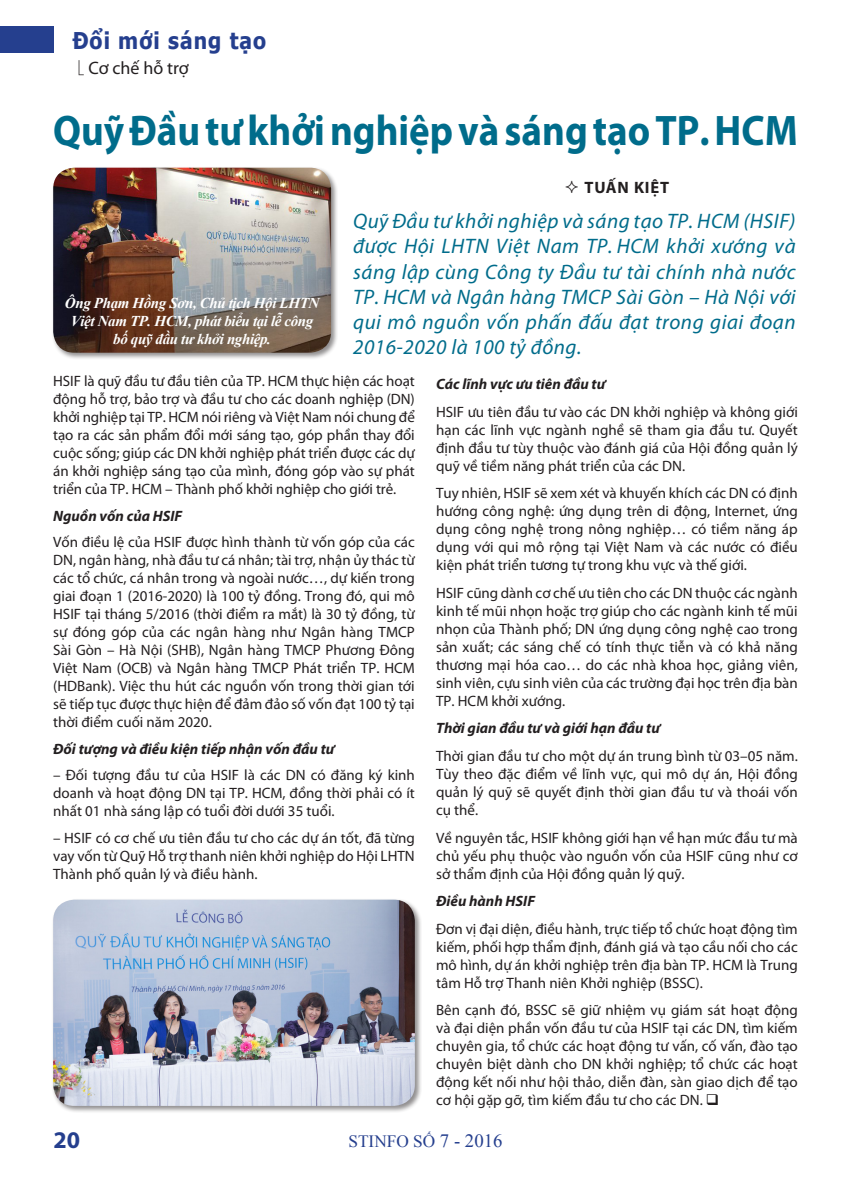
<style>
.page{position:relative;width:851px;height:1191px;background:#fff}
.page>*{position:absolute;margin:0;border:0;box-sizing:border-box;transform-origin:0 0}
.t1{font:700 42.9px "Myriad Pro";color:#006c8b;scale:.91 1}
.t2{font:700 24px "Myriad Pro";color:#253f8e}
.t3{font:700 23.1px "Tahoma";letter-spacing:.05em;color:#253f8e;scale:.91 1}
.t4{font:italic 21px/25.2px "Myriad Pro";letter-spacing:.025em;color:#006c8b;text-align:justify}
.t5{font:18px "Myriad Pro";color:#231f20}
.t6{font:17.25px "Times New Roman";color:#253f8e}
.Tacgia{font:700 16.5px "Myriad Pro";letter-spacing:.05em;color:#231f20}
.t7{font:15px/18px "Myriad Pro";color:#231f20;text-align:justify}
.t8{font:italic 700 15px "Myriad Pro";color:#231f20}
.t9{font:italic 700 15px/18px "Times New Roman";letter-spacing:-.025em;color:#fff;text-align:center}
.s1{font-size:18.75px}
</style>
<div class="page">
<div style="left:0;top:26px;width:53px;height:27px;background:#253f8e"></div>
<div style="left:51px;top:166px;width:287px;height:194px;background:#231f20;opacity:.5"></div>
<img style="left:53px;top:168px;width:278px;height:185px">
<div style="left:51px;top:898px;width:371px;height:215px;background:#231f20;opacity:.5"></div>
<img style="left:53px;top:899px;width:362px;height:207px">
<h3 class="t3" style="left:72px;top:24px;width:214px">Đổi mới sáng tạo</h3>
<p class="t5" style="left:88px;top:57px;width:102px">Cơ chế hỗ trợ</p>
<p class="t1" style="left:53px;top:102px;width:819px">Quỹ Đầu tư khởi nghiệp và sáng tạo TP. HCM</p>
<p class="t9" style="left:65px;top:293px;width:256px">Ông Phạm Hồng Sơn, Chủ tịch Hội LHTN<br>Việt Nam TP. HCM, phát biểu tại lễ công bố quỹ đầu tư khởi nghiệp.</p>
<p class="Tacgia" style="left:584px;top:176px;width:86px">TUẤN KIỆT</p>
<p class="t4" style="left:353px;top:208px;width:444px">Quỹ Đầu tư khởi nghiệp và sáng tạo TP. HCM (HSIF) được Hội LHTN Việt Nam TP. HCM khởi xướng và sáng lập cùng Công ty Đầu tư tài chính nhà nước TP. HCM và Ngân hàng TMCP Sài Gòn – Hà Nội với qui mô nguồn vốn phấn đấu đạt trong giai đoạn 2016-2020 là 100 tỷ đồng.</p>
<p class="t7" style="left:53px;top:372px;width:363px">HSIF là quỹ đầu tư đầu tiên của TP. HCM thực hiện các hoạt động hỗ trợ, bảo trợ và đầu tư cho các doanh nghiệp (DN) khởi nghiệp tại TP. HCM nói riêng và Việt Nam nói chung để tạo ra các sản phẩm đổi mới sáng tạo, góp phần thay đổi cuộc sống; giúp các DN khởi nghiệp phát triển được các dự án khởi nghiệp sáng tạo của mình, đóng góp vào sự phát triển của TP. HCM – Thành phố khởi nghiệp cho giới trẻ.</p>
<p class="t8" style="left:53px;top:506px;width:131px">Nguồn vốn của HSIF</p>
<p class="t7" style="left:53px;top:533px;width:363px">Vốn điều lệ của HSIF được hình thành từ vốn góp của các DN, ngân hàng, nhà đầu tư cá nhân; tài trợ, nhận ủy thác từ các tổ chức, cá nhân trong và ngoài nước…, dự kiến trong giai đoạn 1 (2016-2020) là 100 tỷ đồng. Trong đó, qui mô HSIF tại tháng 5/2016 (thời điểm ra mắt) là 30 tỷ đồng, từ sự đóng góp của các ngân hàng như Ngân hàng TMCP Sài Gòn – Hà Nội (SHB), Ngân hàng TMCP Phương Đông Việt Nam (OCB) và Ngân hàng TMCP Phát triển TP. HCM (HDBank). Việc thu hút các nguồn vốn trong thời gian tới sẽ tiếp tục được thực hiện để đảm đảo số vốn đạt 100 tỷ tại thời điểm cuối năm 2020.</p>
<p class="t8" style="left:53px;top:739px;width:283px">Đối tượng và điều kiện tiếp nhận vốn đầu tư</p>
<p class="t7" style="left:53px;top:766px;width:363px">– Đối tượng đầu tư của HSIF là các DN có đăng ký kinh doanh và hoạt động DN tại TP. HCM, đồng thời phải có ít nhất 01 nhà sáng lập có tuổi đời dưới 35 tuổi.</p>
<p class="t7" style="left:53px;top:828px;width:363px">– HSIF có cơ chế ưu tiên đầu tư cho các dự án tốt, đã từng vay vốn từ Quỹ Hỗ trợ thanh niên khởi nghiệp do Hội LHTN Thành phố quản lý và điều hành.</p>
<p class="t8" style="left:436px;top:374px;width:171px">Các lĩnh vực ưu tiên đầu tư</p>
<p class="t7" style="left:436px;top:402px;width:363px">HSIF ưu tiên đầu tư vào các DN khởi nghiệp và không giới hạn các lĩnh vực ngành nghề sẽ tham gia đầu tư. Quyết định đầu tư tùy thuộc vào đánh giá của Hội đồng quản lý quỹ về tiềm năng phát triển của các DN.</p>
<p class="t7" style="left:436px;top:484px;width:363px">Tuy nhiên, HSIF sẽ xem xét và khuyến khích các DN có định hướng công nghệ: ứng dụng trên di động, Internet, ứng dụng công nghệ trong nông nghiệp… có tiềm năng áp dụng với qui mô rộng tại Việt Nam và các nước có điều kiện phát triển tương tự trong khu vực và thế giới.</p>
<p class="t7" style="left:436px;top:583px;width:363px">HSIF cũng dành cơ chế ưu tiên cho các DN thuộc các ngành kinh tế mũi nhọn hoặc trợ giúp cho các ngành kinh tế mũi nhọn của Thành phố; DN ứng dụng công nghệ cao trong sản xuất; các sáng chế có tính thực tiễn và có khả năng thương mại hóa cao… do các nhà khoa học, giảng viên, sinh viên, cựu sinh viên của các trường đại học trên địa bàn TP. HCM khởi xướng.</p>
<p class="t8" style="left:436px;top:718px;width:225px">Thời gian đầu tư và giới hạn đầu tư</p>
<p class="t7" style="left:436px;top:747px;width:363px">Thời gian đầu tư cho một dự án trung bình từ 03–05 năm.<br>Tùy theo đặc điểm về lĩnh vực, qui mô dự án, Hội đồng quản lý quỹ sẽ quyết định thời gian đầu tư và thoái vốn cụ thể.</p>
<p class="t7" style="left:436px;top:828px;width:363px">Về nguyên tắc, HSIF không giới hạn về hạn mức đầu tư mà chủ yếu phụ thuộc vào nguồn vốn của HSIF cũng như cơ sở thẩm định của Hội đồng quản lý quỹ.</p>
<p class="t8" style="left:436px;top:891px;width:100px">Điều hành HSIF</p>
<p class="t7" style="left:436px;top:919px;width:363px">Đơn vị đại diện, điều hành, trực tiếp tổ chức hoạt động tìm kiếm, phối hợp thẩm định, đánh giá và tạo cầu nối cho các mô hình, dự án khởi nghiệp trên địa bàn TP. HCM là Trung tâm Hỗ trợ Thanh niên Khởi nghiệp (BSSC).</p>
<p class="t7" style="left:436px;top:1001px;width:363px">Bên cạnh đó, BSSC sẽ giữ nhiệm vụ giám sát hoạt động và đại diện phần vốn đầu tư của HSIF tại các DN, tìm kiếm chuyên gia, tổ chức các hoạt động tư vấn, cố vấn, đào tạo chuyên biệt dành cho DN khởi nghiệp; tổ chức các hoạt động kết nối như hội thảo, diễn đàn, sàn giao dịch để tạo cơ hội gặp gỡ, tìm kiếm đầu tư cho các DN. ❑</p>
<p class="t2" style="left:53px;top:1124px;width:28px">20</p>
<p class="t6" style="left:348px;top:1130px;width:155px">STINFO SỐ <span class="s1">7 - 2016</span></p>
</div>
